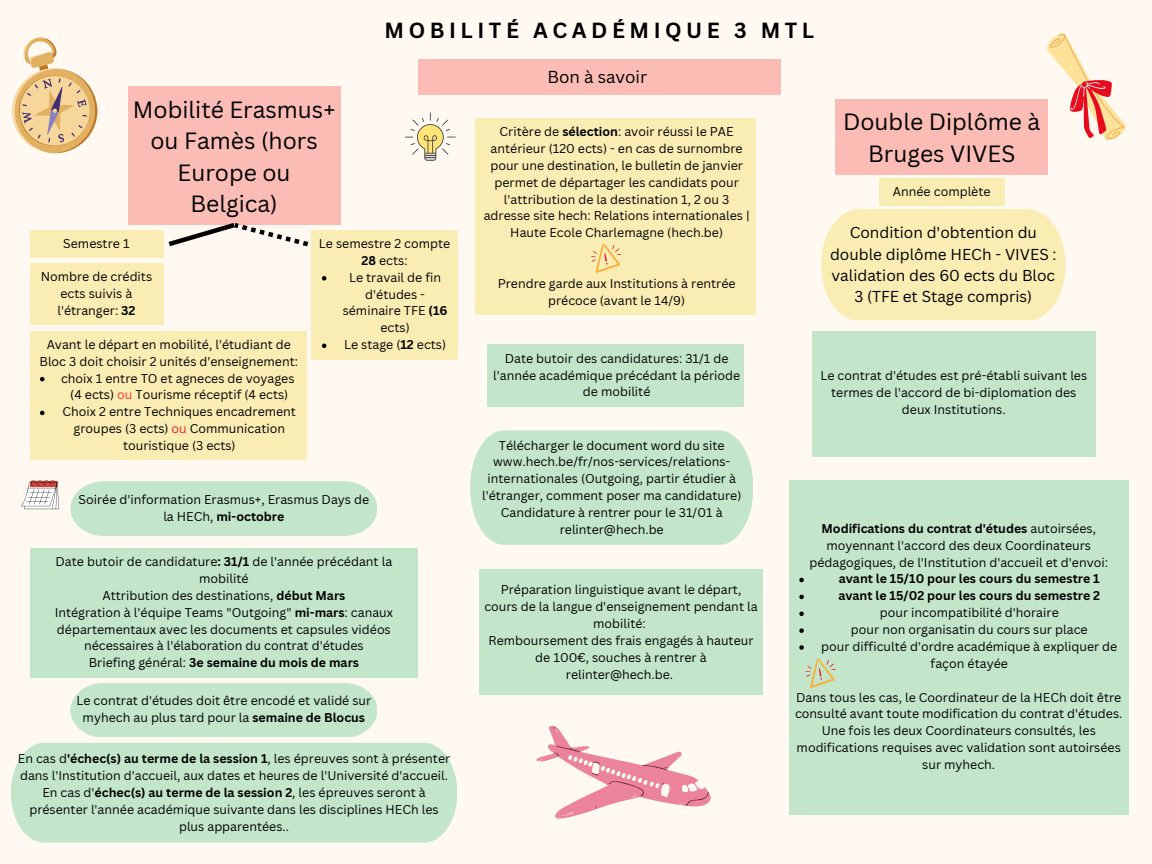
<style>
.page{position:relative;width:1152px;height:864px;background:#fff9f2}
.page>*{position:absolute;margin:0;border:0;box-sizing:border-box;transform-origin:0 0}
.t1{font:22.95px/31.5px "Canva Sans";color:#000;text-align:center}
.t2{font:700 21.3px "Canva Sans";letter-spacing:.215em;color:#000}
.t3{font:16.95px "Canva Sans";color:#000}
.t4{font:15.45px/21.3px "Canva Sans";color:#000;text-align:center}
.t5{font:12.45px/16.8px "Canva Sans";color:#000;text-align:center}
.t6{font:700 12.45px/16.8px "Canva Sans";color:#000}
.s1{font-weight:700}
.s2{color:#ff3131}
.s3{color:#ed1c24}
</style>
<div class="page">
<div style="left:70px;top:683px;width:307px;height:54px;background:#c3e6ca"></div>
<div style="left:470px;top:430px;width:283px;height:115px;background:#c3e6ca"></div>
<svg style="left:821px;top:209px;width:245px;height:111px;background:#faedb8"></svg>
<div style="left:128px;top:86px;width:212px;height:139px;background:#fabcb4"></div>
<div style="left:30px;top:230px;width:133px;height:28px;background:#faedb4"></div>
<div style="left:30px;top:548px;width:387px;height:129px;background:#c3e6ca"></div>
<div style="left:488px;top:345px;width:256px;height:61px;background:#c3e6ca"></div>
<div style="left:836px;top:99px;width:212px;height:75px;background:#fabcb4"></div>
<div style="left:476px;top:118px;width:280px;height:197px;background:#faedb4"></div>
<div style="left:30px;top:263px;width:133px;height:62px;background:#faedb4"></div>
<svg style="left:591px;top:244px;width:30px;height:29px"></svg>
<div style="left:480px;top:570px;width:282px;height:125px;background:#c3e6ca"></div>
<div style="left:418px;top:59px;width:363px;height:36px;background:#fabcb4"></div>
<svg style="left:21px;top:480px;width:38px;height:29px"></svg>
<svg style="left:405px;top:112px;width:51px;height:49px"></svg>
<div style="left:11px;top:743px;width:446px;height:100px;background:#c3e6ca"></div>
<div style="left:813px;top:331px;width:282px;height:125px;background:#c3e6ca"></div>
<div style="left:789px;top:480px;width:339px;height:335px;background:#c3e6ca"></div>
<svg style="left:799px;top:578px;width:5px;height:4px"></svg>
<svg style="left:799px;top:595px;width:5px;height:4px"></svg>
<svg style="left:799px;top:612px;width:5px;height:4px"></svg>
<svg style="left:799px;top:628px;width:5px;height:5px"></svg>
<svg style="left:799px;top:645px;width:5px;height:5px"></svg>
<svg style="left:805px;top:659px;width:31px;height:29px"></svg>
<svg style="left:536px;top:726px;width:175px;height:93px"></svg>
<svg style="left:12px;top:37px;width:86px;height:116px"></svg>
<div style="left:879px;top:178px;width:125px;height:27px;background:#faedb4"></div>
<div style="left:312px;top:230px;width:145px;height:129px;background:#faedb4"></div>
<svg style="left:322px;top:276px;width:4px;height:5px"></svg>
<svg style="left:322px;top:344px;width:4px;height:4px"></svg>
<div style="left:30px;top:331px;width:277px;height:129px;background:#faedb4"></div>
<svg style="left:40px;top:377px;width:4px;height:4px"></svg>
<svg style="left:40px;top:411px;width:4px;height:4px"></svg>
<div style="left:70px;top:481px;width:307px;height:54px;background:#c3e6ca"></div>
<svg style="left:1047px;top:32px;width:79px;height:108px"></svg>
<svg style="left:168px;top:223px;width:140px;height:24px"></svg>
<h2 class="t2" style="left:385px;top:15px;width:431px">MOBILITÉ ACADÉMIQUE 3 MTL</h2>
<h1 class="t1" style="left:133px;top:93px;width:204px">Mobilité Erasmus+ ou Famès (hors<br>Europe ou<br>Belgica)</h1>
<p class="t5" style="left:63px;top:235px;width:68px">Semestre 1</p>
<p class="t5" style="left:41px;top:268px;width:113px">Nombre de crédits ects suivis à l'étranger: <span class="s1">32</span></p>
<p class="t5" style="left:40px;top:336px;width:260px">Avant le départ en mobilité, l'étudiant de<br>Bloc 3 doit choisir 2 unités d'enseignement:</p>
<p class="t5" style="left:61px;top:369px;width:237px">choix 1 entre TO et agneces de voyages (4 ects) <span class="s2">ou</span> Tourisme réceptif (4 ects)<br>Choix 2 entre Techniques encadrement groupes (3 ects) <span class="s3">ou</span> Communication touristique (3 ects)</p>
<p class="t5" style="left:319px;top:235px;width:133px">Le semestre 2 compte<br><span class="s1">28</span> ects:</p>
<p class="t5" style="left:343px;top:268px;width:106px">Le travail de fin d'études - séminaire TFE <span class="s1">(16 </span>ects)<br>Le stage (<span class="s1">12</span> ects)</p>
<p class="t5" style="left:79px;top:490px;width:292px">Soirée d'information Erasmus+, Erasmus Days de la HECh, <span class="s1">mi-octobre</span></p>
<p class="t5" style="left:55px;top:553px;width:340px">Date butoir de candidature<span class="s1">: 31/1</span> de l'année précédant la mobilité<br>Attribution des destinations, <span class="s1">début Mars<br></span>Intégration à l'équipe Teams "Outgoing" <span class="s1">mi-mars</span>: canaux départementaux avec les documents et capsules vidéos nécessaires à l'élaboration du contrat d'études<br>Briefing général: <span class="s1">3e semaine du mois de mars</span></p>
<p class="t5" style="left:76px;top:692px;width:296px">Le contrat d'études doit être encodé et validé sur myhech au plus tard pour la <span class="s1">semaine de Blocus</span></p>
<p class="t5" style="left:18px;top:750px;width:434px">En cas d<span class="s1">'échec(s) au terme de la session 1</span>, les épreuves sont à présenter dans l'Institution d'accueil, aux dates et heures de l'Université d'accueil.<br>En cas d'<span class="s1">échec(s) au terme de la session 2</span>, les épreuves seront à présenter l'année académique suivante dans les disciplines HECh les plus apparentées..</p>
<h3 class="t3" style="left:548px;top:65px;width:101px">Bon à savoir</h3>
<p class="t5" style="left:484px;top:123px;width:267px">Critère de <span class="s1">sélection</span>: avoir réussi le PAE antérieur (120 ects) - en cas de surnombre pour une destination, le bulletin de janvier permet de départager les candidats pour l'attribution de la destination 1, 2 ou 3 adresse site hech: Relations internationales | Haute Ecole Charlemagne (hech.be)</p>
<p class="t5" style="left:498px;top:275px;width:240px">Prendre garde aux Institutions à rentrée précoce (avant le 14/9)</p>
<p class="t5" style="left:493px;top:349px;width:249px">Date butoir des candidatures: 31/1 de l'année académique précédant la période de mobilité</p>
<p class="t5" style="left:482px;top:436px;width:261px">Télécharger le document word du site www.hech.be/fr/nos-services/relations&shy;internationales (Outgoing, partir étudier à l'étranger, comment poser ma candidature)<br>Candidature à rentrer pour le 31/01 à relinter@hech.be</p>
<p class="t5" style="left:484px;top:581px;width:275px">Préparation linguistique avant le départ, cours de la langue d'enseignement pendant la mobilité:<br>Remboursement des frais engagés à hauteur de 100€, souches à rentrer à relinter@hech.be.</p>
<h1 class="t1" style="left:843px;top:106px;width:199px">Double Diplôme à<br>Bruges VIVES</h1>
<p class="t5" style="left:893px;top:183px;width:99px">Année complète</p>
<p class="t4" style="left:830px;top:222px;width:228px">Condition d'obtention du double diplôme HECh - VIVES : validation des 60 ects du Bloc<br>3 (TFE et Stage compris)</p>
<p class="t5" style="left:820px;top:367px;width:268px">Le contrat d'études est pré-établi suivant les termes de l'accord de bi-diplomation des deux Institutions.</p>
<p class="t5" style="left:809px;top:520px;width:300px"><span class="s1">Modifications du contrat d'études</span> autoirsées, moyennant l'accord des deux Coordinateurs pédagogiques, de l'Institution d'accueil et d'envoi:</p>
<p class="t6" style="left:838px;top:570px;width:263px">avant le 15/10 pour les cours du semestre 1 avant le 15/02 pour les cours du semestre 2</p>
<p class="t5" style="left:821px;top:604px;width:298px">pour incompatibilité d'horaire<br>pour non organisatin du cours sur place<br>pour difficulté d'ordre académique à expliquer de façon étayée</p>
<p class="t5" style="left:795px;top:688px;width:329px">Dans tous les cas, le Coordinateur de la HECh doit être consulté avant toute modification du contrat d'études.<br>Une fois les deux Coordinateurs consultés, les modifications requises avec validation sont autoirsées sur myhech.</p>
</div>
